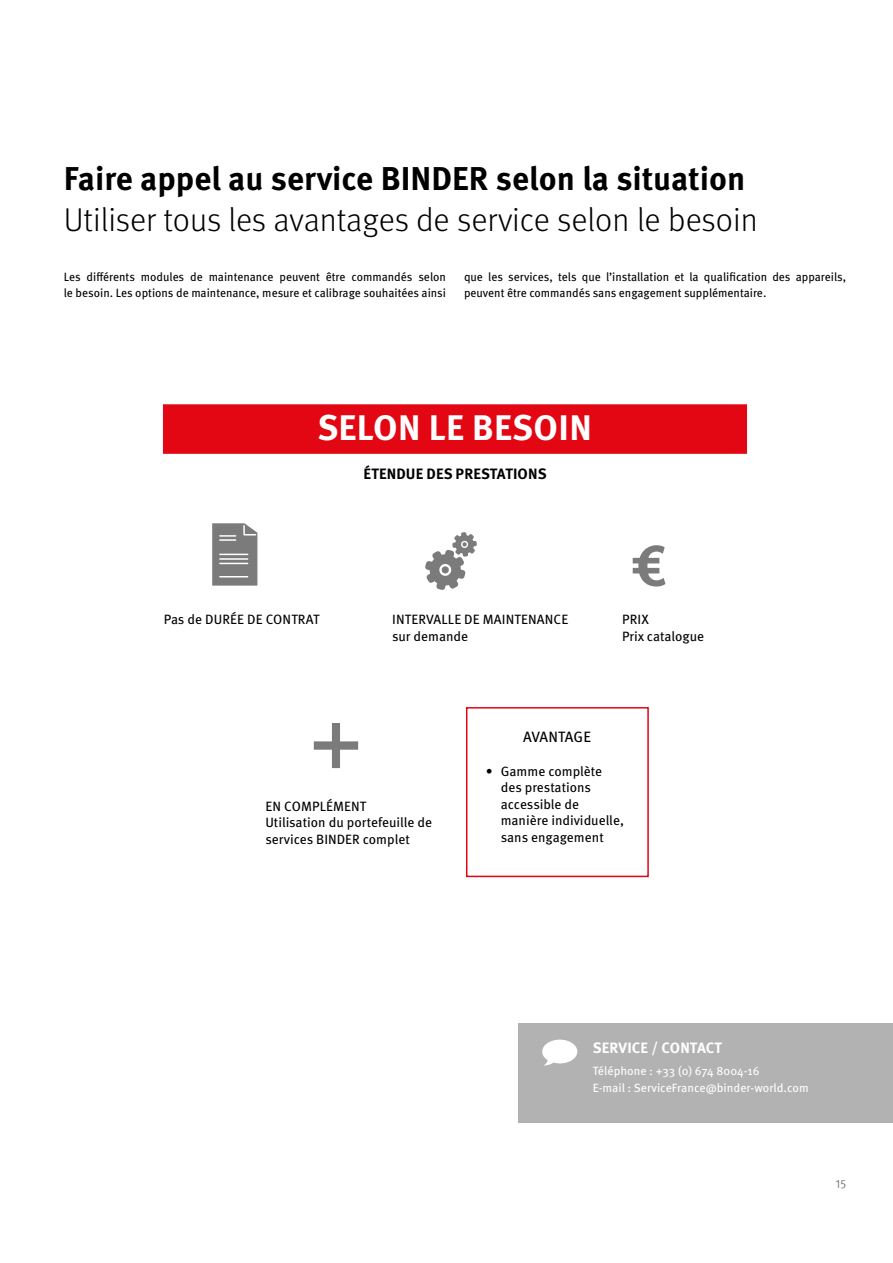
<style>
.page{position:relative;width:893px;height:1263px;background:#fff}
.page>*{position:absolute;margin:0;border:0;box-sizing:border-box;transform-origin:0 0}
.t1{font:95.25px "Meta Pro";color:#7c7b7b}
.t2{font:700 35.55px "Meta Pro";letter-spacing:.01em;color:#fff}
.t3{font:300 33px "Meta Pro";color:#000}
.t4{font:700 33px "Meta Pro";color:#000}
.t5{font:700 15px "Meta Pro";letter-spacing:.01em;color:#000}
.t6{font:700 15px "Meta Pro";letter-spacing:.01em;color:#fff}
.t7{font:15px "Meta Pro";color:#000}
.t8{font:13.5px/16.5px "Meta Pro";color:#000}
.t9{font:12px/16.5px "Meta Pro";color:#000}
.t10{font:12px/16.5px "Meta Pro";color:#fff}
.t11{font:12px "Meta Pro Norm";color:#7c7b7b}
</style>
<div class="page">
<div style="left:163px;top:404px;width:584px;height:50px;background:#e30613;border:2px solid #e30613"></div>
<div style="left:466px;top:707px;width:183px;height:170px;border:2px solid #e30613"></div>
<svg style="left:212px;top:523px;width:45px;height:63px;background:#8c8b8b"></svg>
<div style="left:518px;top:1023px;width:375px;height:99px;background:#b3b2b2"></div>
<svg style="left:542px;top:1040px;width:35px;height:26px"></svg>
<svg style="left:425px;top:532px;width:52px;height:58px"></svg>
<svg style="left:633px;top:545px;width:32px;height:41px"></svg>
<h3 class="t4" style="left:64px;top:152px;width:683px">Faire appel au service BINDER selon la situation</h3>
<h3 class="t3" style="left:64px;top:196px;width:695px">Utiliser tous les avantages de service selon le besoin</h3>
<p class="t9" style="left:64px;top:267px;width:384px">Les différents modules de maintenance peuvent être commandés selon le besoin. Les options de maintenance, mesure et calibrage souhaitées ainsi</p>
<p class="t9" style="left:464px;top:267px;width:384px">que les services, tels que l’installation et la qualification des appareils, peuvent être commandés sans engagement supplémentaire.</p>
<h2 class="t2" style="left:317px;top:400px;width:276px">SELON LE BESOIN</h2>
<p class="t5" style="left:364px;top:462px;width:185px">ÉTENDUE DES PRESTATIONS</p>
<p class="t8" style="left:164px;top:610px;width:157px">Pas de DURÉE DE CONTRAT</p>
<p class="t8" style="left:392px;top:610px;width:178px">INTERVALLE DE MAINTENANCE sur demande</p>
<p class="t8" style="left:622px;top:610px;width:84px">PRIX<br>Prix catalogue</p>
<h1 class="t1" style="left:309px;top:665px;width:56px">+</h1>
<p class="t8" style="left:265px;top:797px;width:168px">EN COMPLÉMENT<br>Utilisation du portefeuille de services BINDER complet</p>
<p class="t7" style="left:523px;top:725px;width:69px">AVANTAGE</p>
<p class="t8" style="left:501px;top:762px;width:125px;text-indent:-15px">• Gamme complète des prestations accessible de manière individuelle, sans engagement</p>
<p class="t6" style="left:593px;top:1036px;width:131px">SERVICE / CONTACT</p>
<p class="t10" style="left:593px;top:1062px;width:217px">Téléphone : +33 (0) 674 8004-16<br>E-mail : ServiceFrance@binder-world.com</p>
<p class="t11" style="left:835px;top:1175px;width:12px">15</p>
</div>
